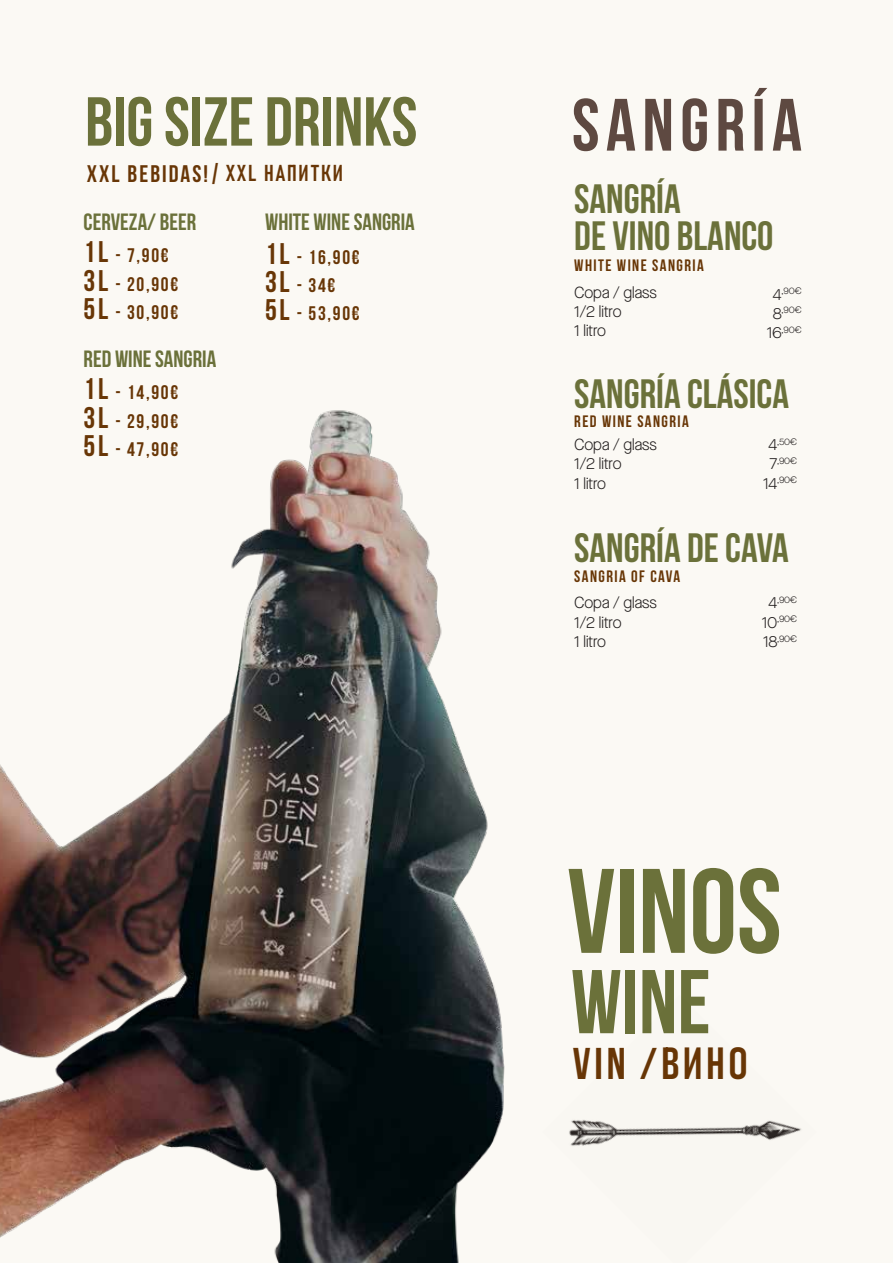
<style>
.page{position:relative;width:893px;height:1263px;background:#fbf9f4}
.page>*{position:absolute;margin:0;border:0;box-sizing:border-box;transform-origin:0 0}
.t1{font:700 119.85px "Bebas Neue";color:#6b713a}
.t2{font:700 90.3px "Bebas Neue";color:#6b713a}
.t3{font:700 73.95px "Bebas Neue";letter-spacing:.085em;color:#5e4941}
.t4{font:700 69.15px "Bebas Neue";color:#6b713a}
.t5{font:700 44.4px "Bebas Neue";color:#683606}
.t6{font:700 40.95px/37px "Bebas Neue";color:#6b713a}
.t7{font:700 24px "Bebas Neue";color:#683606}
.t8{font:700 23.55px "Bebas Neue";color:#6b713a}
.t9{font:700 19.65px/28px "Bebas Neue";letter-spacing:.085em;color:#683606}
.t10{font:700 16.5px "Bebas Neue";letter-spacing:.085em;color:#683606}
.t11{font:300 16.05px/19.4px "Maison Neue";letter-spacing:-.04em;color:#231f1f}
.t12{font:300 9.3px/19.4px "Maison Neue";letter-spacing:-.04em;color:#231f1f;text-align:right}
.s1{font-family:"Bahnschrift";font-weight:400;font-size:22.8px}
.s2{font-size:29.85px}
.s3{font-size:16.05px}
.s4{font-family:"Bahnschrift";font-weight:400}
</style>
<div class="page">
<img style="left:0;top:410px;width:505px;height:853px">
<img style="left:569px;top:1120px;width:232px;height:26px">
<h3 class="t4" style="left:85px;top:84px;width:334px">BIG SIZE DRINKS</h3>
<p class="t7" style="left:87px;top:161px;width:258px">XXL BEBIDAS!<span class="s1">/ XXL НАПИТКИ</span></p>
<p class="t8" style="left:84px;top:209px;width:114px">CERVEZA/ BEER</p>
<p class="t9" style="left:84px;top:241px;width:96px"><span class="s2">1L</span> - 7,90€<br><span class="s2">3L</span> - 20,90€<br><span class="s2">5L</span> - 30,90€</p>
<p class="t8" style="left:84px;top:346px;width:134px">RED WINE SANGRIA</p>
<p class="t9" style="left:84px;top:378px;width:96px;text-align:justify"><span class="s2">1L</span> - 14,90€ <span class="s2">3L</span> - 29,90€ <span class="s2">5L</span> - 47,90€</p>
<p class="t8" style="left:265px;top:209px;width:151px">WHITE WINE SANGRIA</p>
<p class="t9" style="left:265px;top:243px;width:96px"><span class="s2">1L</span> - 16,90€<br><span class="s2">3L</span> - 34€<br><span class="s2">5L</span> - 53,90€</p>
<h3 class="t3" style="left:572px;top:84px;width:232px">SANGRÍA</h3>
<h3 class="t6" style="left:574px;top:180px;width:201px">SANGRÍA<br>DE VINO BLANCO</h3>
<p class="t10" style="left:574px;top:257px;width:131px">WHITE WINE SANGRIA</p>
<p class="t11" style="left:574px;top:282px;width:84px">Copa / glass<br>1/2 litro<br>1 litro</p>
<p class="t12" style="left:767px;top:281px;width:36px"><span class="s3">4</span>,90€<br><span class="s3">8</span>,90€<br><span class="s3">16</span>,90€</p>
<h3 class="t6" style="left:574px;top:374px;width:216px">SANGRÍA CLÁSICA</h3>
<p class="t10" style="left:574px;top:412px;width:116px">RED WINE SANGRIA</p>
<p class="t11" style="left:574px;top:435px;width:84px">Copa / glass<br>1/2 litro<br>1 litro</p>
<p class="t12" style="left:763px;top:432px;width:36px"><span class="s3">4</span>,50€<br><span class="s3">7</span>,90€<br><span class="s3">14</span>,90€</p>
<h3 class="t6" style="left:574px;top:529px;width:216px">SANGRÍA DE CAVA</h3>
<p class="t10" style="left:574px;top:567px;width:107px">SANGRIA OF CAVA</p>
<p class="t11" style="left:574px;top:593px;width:84px">Copa / glass<br>1/2 litro<br>1 litro</p>
<p class="t12" style="left:762px;top:590px;width:37px;text-align:justify;text-indent:6px"><span class="s3">4</span>,90€ <span class="s3">10</span>,90€ <span class="s3">18</span>,90€</p>
<h1 class="t1" style="left:567px;top:846px;width:216px">VINOS</h1>
<h2 class="t2" style="left:571px;top:952px;width:141px">WINE</h2>
<h3 class="t5" style="left:573px;top:1040px;width:177px">VIN /<span class="s4">ВИНО</span></h3>
</div>
